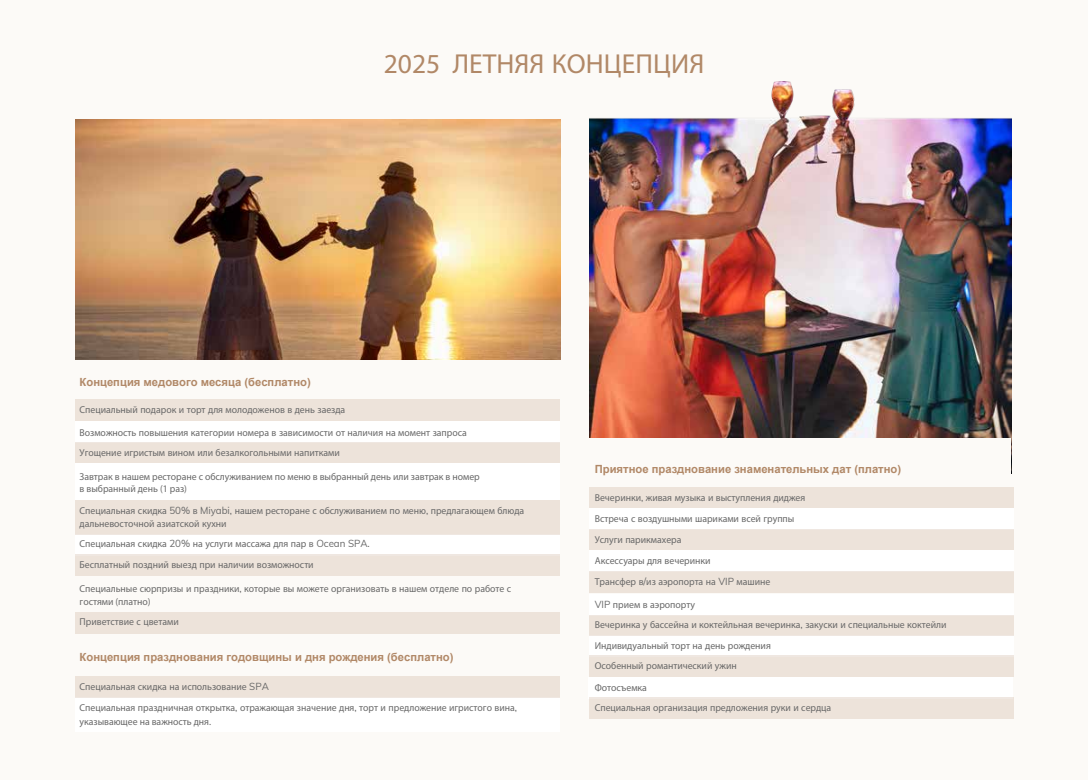
<style>
.page{position:relative;width:1088px;height:780px;background:#fcfaf7}
.page>*{position:absolute;margin:0;border:0;box-sizing:border-box;transform-origin:0 0}
.t1{font:27.5px "Myriad Pro";letter-spacing:.005em;color:#b18867}
.t2{font:700 11.25px "Arial";color:#b18867}
.t3{font:10px/21.1px "Myriad Pro";letter-spacing:-.005em;color:#686868}
.s1{font-family:"Muli"}
</style>
<div class="page">
<img style="left:589px;top:82px;width:422px;height:356px">
<div style="left:589px;top:487px;width:424px;height:21px;background:#ede3da"></div>
<div style="left:589px;top:508px;width:424px;height:21px;background:#fff"></div>
<div style="left:589px;top:529px;width:424px;height:21px;background:#ede3da"></div>
<div style="left:589px;top:550px;width:424px;height:21px;background:#fff"></div>
<div style="left:589px;top:571px;width:424px;height:22px;background:#ede3da"></div>
<div style="left:589px;top:594px;width:424px;height:21px;background:#fff"></div>
<div style="left:589px;top:635px;width:424px;height:21px;background:#fff"></div>
<div style="left:589px;top:615px;width:424px;height:20px;background:#ede3da"></div>
<div style="left:589px;top:677px;width:424px;height:21px;background:#fff"></div>
<div style="left:589px;top:656px;width:424px;height:21px;background:#ede3da"></div>
<div style="left:589px;top:697px;width:424px;height:21px;background:#ede3da"></div>
<div style="left:75px;top:697px;width:484px;height:35px;background:#fff"></div>
<div style="left:75px;top:676px;width:484px;height:21px;background:#ede3da"></div>
<div style="left:75px;top:421px;width:484px;height:21px;background:#fff"></div>
<div style="left:75px;top:534px;width:484px;height:21px;background:#fff"></div>
<div style="left:76px;top:442px;width:484px;height:21px;background:#ede3da"></div>
<div style="left:75px;top:463px;width:484px;height:37px;background:#fff"></div>
<div style="left:75px;top:500px;width:484px;height:34px;background:#ede3da"></div>
<div style="left:75px;top:554px;width:484px;height:22px;background:#ede3da"></div>
<div style="left:75px;top:612px;width:484px;height:21px;background:#ede3da"></div>
<div style="left:75px;top:400px;width:484px;height:21px;background:#ede3da"></div>
<img style="left:75px;top:119px;width:485px;height:240px">
<h1 class="t1" style="left:384px;top:47px;width:322px">2025 ЛЕТНЯЯ КОНЦЕПЦИЯ</h1>
<p class="t2" style="left:80px;top:375px;width:233px">Концепция медового месяца (бесплатно)</p>
<p class="t3" style="left:80px;top:399px;width:267px">Специальный подарок и торт для молодоженов в день заезда</p>
<p class="t3" style="left:80px;top:422px;width:389px;line-height:20.2px">Возможность повышения категории номера в зависимости от наличия на момент запроса<br>Угощение игристым вином или безалкогольными напитками</p>
<p class="t3" style="left:80px;top:470px;width:402px;line-height:12px">Завтрак в нашем ресторане с обслуживанием по меню в выбранный день или завтрак в номер в выбранный день (1 раз)</p>
<p class="t3" style="left:80px;top:503px;width:446px;line-height:13.8px">Специальная скидка <span class="s1">50%</span> в <span class="s1">Miyabi,</span> нашем ресторане с обслуживанием по меню<span class="s1">,</span> предлагающем блюда дальневосточной азиатской кухни</p>
<p class="t3" style="left:80px;top:533px;width:292px;line-height:20.8px">Специальная скидка <span class="s1">20%</span> на услуги массажа для пар в <span class="s1">Ocean SPA.<br></span>Бесплатный поздний выезд при наличии возможности</p>
<p class="t3" style="left:80px;top:581px;width:433px;line-height:13.8px">Специальные сюрпризы и праздники<span class="s1">,</span> которые вы можете организовать в нашем отделе по работе с гостями (платно)</p>
<p class="t3" style="left:80px;top:611px;width:101px">Приветствие с цветами</p>
<p class="t2" style="left:80px;top:650px;width:375px">Концепция празднования годовщины и дня рождения (бесплатно)</p>
<p class="t3" style="left:80px;top:676px;width:439px">Специальная скидка на использование <span class="s1">SPA<br></span>Специальная праздничная открытка<span class="s1">,</span> отражающая значение дня<span class="s1">,</span> торт и предложение игристого вина<span class="s1">,</span></p>
<p class="t3" style="left:80px;top:711px;width:133px">указывающее на важность дня.</p>
<p class="t2" style="left:595px;top:461px;width:308px">Приятное празднование знаменательных дат (платно)</p>
<p class="t3" style="left:595px;top:486px;width:212px">Вечеринки<span class="s1">,</span> живая музыка и выступления диджея Встреча с воздушными шариками всей группы Услуги парикмахера<br>Аксессуары для вечеринки<br>Трансфер в<span class="s1">/</span>из аэропорта на <span class="s1">VIP</span> машине</p>
<p class="t3" style="left:595px;top:593px;width:353px"><span class="s1">VIP</span> прием в аэропорту<br>Вечеринка у бассейна и коктейльная вечеринка<span class="s1">,</span> закуски и специальные коктейли Индивидуальный торт на день рождения<br>Особенный романтический ужин<br>Фотосъемка</p>
<p class="t3" style="left:595px;top:697px;width:238px">Специальная организация предложения руки и сердца</p>
</div>
